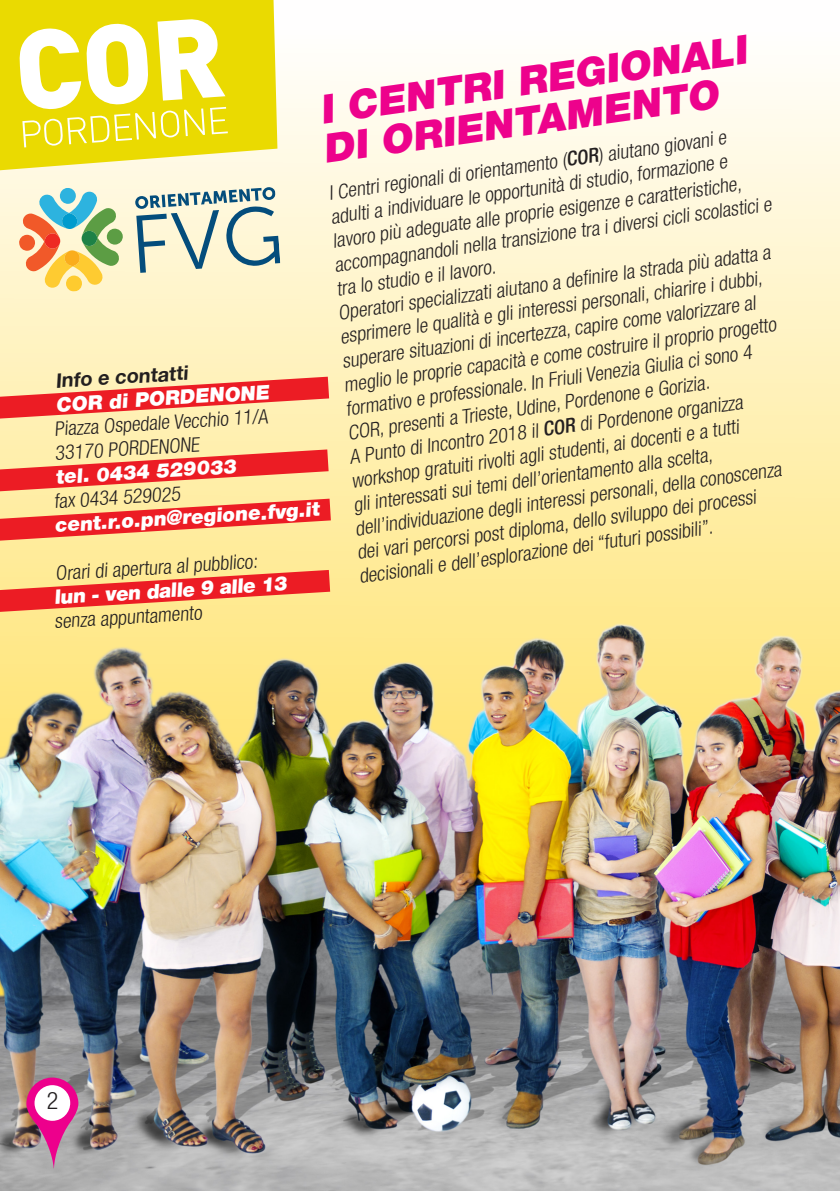
<style>
.page{position:relative;width:840px;height:1191px;background:#fff}
.page>*{position:absolute;margin:0;border:0;box-sizing:border-box;transform-origin:0 0}
.t1{font:italic 900 40px "Helvetica Neue LT Pro";color:#ed028c}
.t2{font:300 condensed 24px "Helvetica Neue LT Pro";color:#231f20}
.t3{font:italic 300 condensed 20px "Helvetica Neue LT Pro";color:#231f20}
.t4{font:300 condensed 20px/23.6px "Helvetica Neue LT Pro";color:#231f20}
.t5{font:900 20px "Helvetica Neue LT Pro";color:#fff}
.t6{font:700 20px "Helvetica Neue LT Pro";color:#231f20}
.s1{font-weight:500}
</style>
<div class="page">
<svg style="left:0;top:76px;width:839px;height:519px;background:#fef3c3"></svg>
<img style="left:0;top:595px;width:839px;height:596px">
<svg style="left:0;top:0;width:277px;height:170px;background:#edde24"></svg>
<svg style="left:26px;top:1077px;width:52px;height:91px"></svg>
<svg style="left:66px;top:275px;width:16px;height:17px"></svg>
<svg style="left:60px;top:188px;width:16px;height:16px"></svg>
<svg style="left:106px;top:228px;width:17px;height:17px"></svg>
<svg style="left:22px;top:192px;width:98px;height:96px;background:#c7c596"></svg>
<div style="left:19px;top:234px;width:16px;height:17px;background:#f15929;border-radius:50%"></div>
<svg style="left:135px;top:187px;width:145px;height:86px;background:#c2cec1"></svg>
<svg style="left:0;top:449px;width:328px;height:42px;background:#f58164"></svg>
<svg style="left:0;top:498px;width:331px;height:42px;background:#f58060"></svg>
<svg style="left:0;top:570px;width:330px;height:42px;background:#f57e59"></svg>
<svg style="left:18px;top:18px;width:210px;height:129px"></svg>
<svg style="left:0;top:377px;width:329px;height:41px;background:#f47f69"></svg>
<h1 class="t1" style="left:513px;top:58px;width:233px;rotate:-8deg">REGION ALI</h1>
<h1 class="t1" style="left:316px;top:86px;width:117px;rotate:-8deg">I CENTRI</h1>
<h1 class="t1" style="left:451px;top:107px;width:210px;rotate:-8deg">ENT AMENTO</h1>
<h1 class="t1" style="left:319px;top:126px;width:91px;rotate:-8deg">DI ORI</h1>
<p class="t3" style="left:327px;top:181px;width:402px;rotate:-8deg">I Centri regionali di orientamento (<span class="s1">COR</span>) aiutano giovani e</p>
<p class="t3" style="left:329px;top:205px;width:401px;rotate:-8deg">adulti a individuare le opportunità di studio, formazione e</p>
<p class="t3" style="left:331px;top:229px;width:414px;rotate:-8deg">lavoro più adeguate alle proprie esigenze e caratteristiche,</p>
<p class="t3" style="left:333px;top:253px;width:442px;rotate:-8deg">accompagnandoli nella transizione tra i diversi cicli scolastici e</p>
<p class="t3" style="left:336px;top:301px;width:437px;rotate:-8deg">Operatori specializzati aiutano a defi nire la strada più adatta a</p>
<p class="t3" style="left:334px;top:277px;width:162px;rotate:-8deg">tra lo studio e il lavoro.</p>
<p class="t3" style="left:338px;top:325px;width:427px;rotate:-8deg">esprimere le qualità e gli interessi personali, chiarire i dubbi,</p>
<p class="t3" style="left:340px;top:349px;width:419px;rotate:-8deg">superare situazioni di incertezza, capire come valorizzare al</p>
<p class="t3" style="left:342px;top:373px;width:437px;rotate:-8deg">meglio le proprie capacità e come costruire il proprio progetto</p>
<p class="t3" style="left:344px;top:397px;width:411px;rotate:-8deg">formativo e professionale. In Friuli Venezia Giulia ci sono 4</p>
<p class="t6" style="left:54px;top:369px;width:134px;rotate:-4deg">Info e contatti</p>
<p class="t5" style="left:107px;top:390px;width:57px;rotate:-4deg">di PORD</p>
<p class="t5" style="left:194px;top:384px;width:31px;rotate:-4deg">ENON</p>
<p class="t4" style="left:52px;top:418px;width:216px;rotate:-4deg">Piazza Ospedale Vecchio 11/A<br>33170 PORDENONE</p>
<p class="t5" style="left:54px;top:465px;width:182px;rotate:-4deg">tel. 0434 529033</p>
<p class="t4" style="left:53px;top:489px;width:128px;rotate:-4deg">fax 0434 529025</p>
<p class="t3" style="left:346px;top:421px;width:366px;rotate:-8deg">COR, presenti a Trieste, Udine, Pordenone e Gorizia.</p>
<p class="t3" style="left:348px;top:445px;width:398px;rotate:-8deg">A Punto di Incontro 2018 il <span class="s1">COR</span> di Pordenone organizza</p>
<p class="t3" style="left:350px;top:469px;width:392px;rotate:-8deg">workshop gratuiti rivolti agli studenti, ai docenti e a tutti</p>
<p class="t3" style="left:351px;top:493px;width:363px;rotate:-8deg">gli interessati sui temi dell’orientamento alla scelta,</p>
<p class="t3" style="left:353px;top:517px;width:431px;rotate:-8deg">dell’individuazione degli interessi personali, della conoscenza</p>
<p class="t3" style="left:355px;top:541px;width:404px;rotate:-8deg">dei vari percorsi post diploma, dello sviluppo dei processi</p>
<p class="t5" style="left:54px;top:514px;width:272px;rotate:-4deg">cent.r.o.pn@regione.fvg.it</p>
<p class="t4" style="left:55px;top:562px;width:204px;rotate:-4deg">Orari di apertura al pubblico:</p>
<p class="t3" style="left:357px;top:565px;width:358px;rotate:-8deg">decisionali e dell’esplorazione dei “futuri possibili”.</p>
<p class="t5" style="left:53px;top:586px;width:234px;rotate:-4deg">lun - ven dalle 9 alle 13</p>
<p class="t4" style="left:54px;top:610px;width:149px;rotate:-4deg">senza appuntamento</p>
<p class="t2" style="left:47px;top:1086px;width:13px">2</p>
</div>
